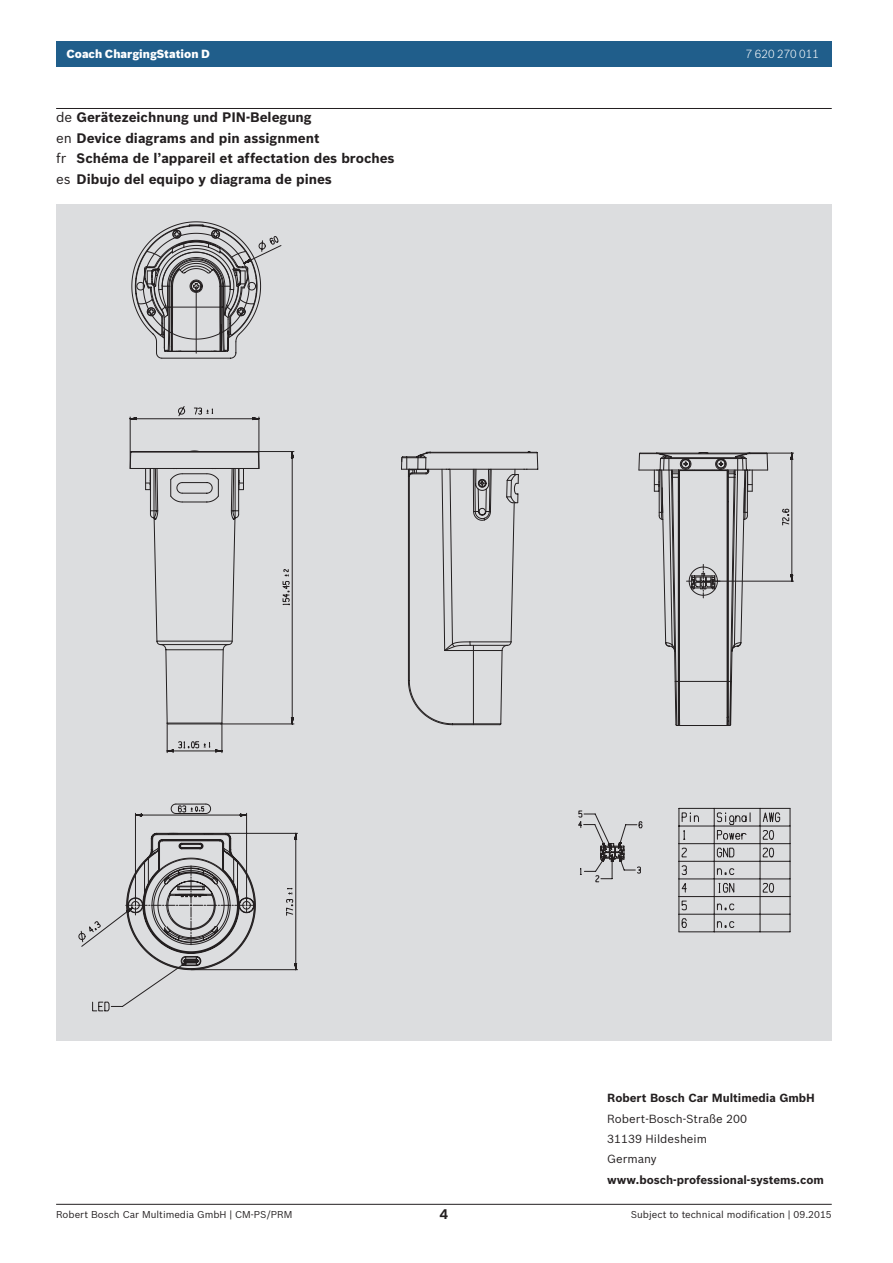
<style>
.page{position:relative;width:893px;height:1263px;background:#fff}
.page>*{position:absolute;margin:0;border:0;box-sizing:border-box;transform-origin:0 0}
.t1{font:700 13.5px/20.4px "Bosch Sans";color:#231f20}
.t2{font:700 11.55px "Bosch Sans";color:#231f20}
.t3{font:11.55px/20.4px "Bosch Sans";color:#231f20}
.t4{font:900 11.55px "Bosch Sans";color:#fff}
.t5{font:300 11.55px "Bosch Sans";color:#fff}
.t6{font:9.75px "Bosch Sans";color:#231f20}
.s1{font-weight:400}
</style>
<div class="page">
<hr style="left:56px;top:1204px;width:776px;height:1px;background:#231f20">
<div style="left:56px;top:41px;width:776px;height:25px;background:#205e8b"></div>
<hr style="left:56px;top:108px;width:776px;height:1px;background:#231f20">
<div style="left:56px;top:204px;width:776px;height:837px;background:#dcdddf"></div>
<svg style="left:129px;top:406px;width:166px;height:276px"></svg>
<svg style="left:166px;top:452px;width:628px;height:301px"></svg>
<svg style="left:686px;top:581px;width:34px;height:1px"></svg>
<svg style="left:790px;top:808px;width:1px;height:106px"></svg>
<svg style="left:578px;top:807px;width:212px;height:126px"></svg>
<svg style="left:143px;top:233px;width:139px;height:107px"></svg>
<hr style="left:196px;top:286px;width:1px;height:67px;background:#231f20">
<svg style="left:78px;top:804px;width:220px;height:207px"></svg>
<p class="t4" style="left:66px;top:47px;width:145px">Coach ChargingStation D</p>
<p class="t5" style="left:746px;top:47px;width:75px">7 620 270 011</p>
<p class="t1" style="left:56px;top:107px;width:340px"><span class="s1">de</span> Gerätezeichnung und PIN-Belegung<br><span class="s1">en</span> Device diagrams and pin assignment<br><span class="s1">fr</span> Schéma de l’appareil et affectation des broches <span class="s1">es</span> Dibujo del equipo y diagrama de pines</p>
<p class="t2" style="left:607px;top:1091px;width:209px">Robert Bosch Car Multimedia GmbH</p>
<p class="t3" style="left:607px;top:1108px;width:141px">Robert-Bosch-Straße 200<br>31139 Hildesheim<br>Germany</p>
<p class="t2" style="left:607px;top:1172px;width:218px">www.bosch-professional-systems.com</p>
<p class="t6" style="left:56px;top:1208px;width:238px">Robert Bosch Car Multimedia GmbH | CM-PS/PRM</p>
<p class="t1" style="left:440px;top:1204px;width:10px">4</p>
<p class="t6" style="left:631px;top:1208px;width:202px">Subject to technical modification | 09.2015</p>
</div>
